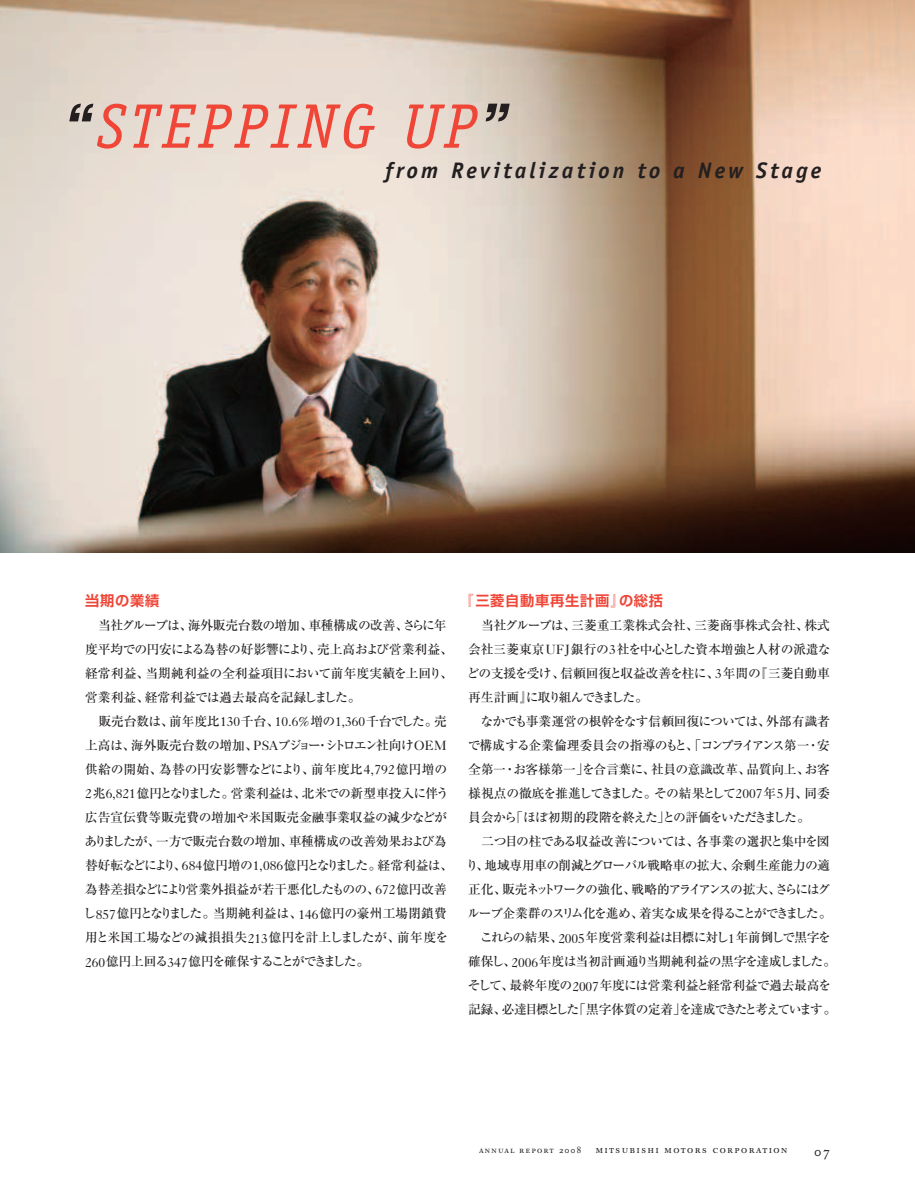
<style>
.page{position:relative;width:915px;height:1191px;background:#fff}
.page>*{position:absolute;margin:0;border:0;box-sizing:border-box;transform-origin:0 0}
.t1{font:italic 63px "Officina Serif";letter-spacing:.075em;color:#ef4637}
.t2{font:italic 700 22.5px "Officina Sans";letter-spacing:.14em;color:#231f20}
.t3{font:14.25px "Shin Go Pr 5 De Bold 90 pv RKSJ H";letter-spacing:.05em;color:#ef4637}
.t4{font:13.5px "Caslon Book BE Regular SC";color:#231f20}
.t5{font:12.75px/24px "Ryumin Pr 5 Medium 90 pv RKSJ H";letter-spacing:-.04em;color:#231f20;text-align:justify}
.t6{font:12.75px/24px "Ryumin Pr 5 Medium 90 pv RKSJ H";letter-spacing:-.02em;color:#231f20}
.t7{font:12.75px "Ryumin Pr 5 Medium 90 pv RKSJ H";letter-spacing:-.125em;color:#231f20}
.t8{font:12.75px "Ryumin Pr 5 Medium 90 pv RKSJ H";letter-spacing:-.115em;color:#231f20}
.t9{font:12.75px "Ryumin Pr 5 Medium 90 pv RKSJ H";letter-spacing:-.095em;color:#231f20}
.t10{font:12.75px "Ryumin Pr 5 Medium 90 pv RKSJ H";letter-spacing:-.065em;color:#231f20}
.t11{font:12.75px "Ryumin Pr 5 Medium 90 pv RKSJ H";letter-spacing:-.01em;color:#231f20}
.t12{font:10.5px "Caslon Book BE Regular SC";letter-spacing:.15em;color:#231f20}
.t13{font:9px "Caslon Book BE Regular SC";letter-spacing:.15em;color:#231f20}
.s1{font-family:"Helvetica Neue";font-weight:500;color:#231f20}
.s2{font-family:"Caslon Five Forty";font-size:13.35px}
</style>
<div class="page">
<img style="left:0;top:0;width:914px;height:553px">
<h1 class="t1" style="left:64px;top:90px;width:445px"><span class="s1">“</span>STEPPING UP<span class="s1">”</span></h1>
<h2 class="t2" style="left:385px;top:157px;width:437px">from Revitalization to a New Stage</h2>
<p class="t3" style="left:85px;top:595px;width:76px">当期の業績</p>
<p class="t6" style="left:85px;top:615px;width:369px;text-indent:13px">当社グループは、海外販売台数の増加、車種構成の改善、さらに年度平均での円安による為替の好影響により、売上高および営業利益、経常利益、当期純利益の全利益項目において前年度実績を上回り、営業利益、経常利益では過去最高を記録しました。</p>
<p class="t5" style="left:83px;top:711px;width:371px;text-align:left;text-indent:15px">販売台数は、前年度比<span class="s2">130</span>千台、<span class="s2">10.6%</span>増の<span class="s2">1,360</span>千台でした。売上高は、海外販売台数の増加、<span class="s2">PSA</span>プジョー・シトロエン社向け<span class="s2">OEM</span>供給の開始、為替の円安影響などにより、前年度比<span class="s2">4,792</span>億円増の<span class="s2">2</span>兆<span class="s2">6,821</span>億円となりました。営業利益は、北米での新型車投入に伴う広告宣伝費等販売費の増加や米国販売金融事業収益の減少などがありましたが、一方で販売台数の増加、車種構成の改善効果および為替好転などにより、<span class="s2">684</span>億円増の<span class="s2">1,086</span>億円となりました。経常利益は、為替差損などにより営業外損益が若干悪化したものの、<span class="s2">672</span>億円改善し<span class="s2">857</span>億円となりました。当期純利益は、<span class="s2">146</span>億円の豪州工場閉鎖費用と米国工場などの減損損失<span class="s2">213</span>億円を計上しましたが、前年度を<span class="s2">260</span>億円上回る<span class="s2">347</span>億円を確保することができました。</p>
<p class="t3" style="left:459px;top:595px;width:205px">『三菱自動車再生計画』の総括</p>
<p class="t5" style="left:466px;top:615px;width:365px;text-indent:15px">当社グループは、三菱重工業株式会社、三菱商事株式会社、株式会社三菱東京<span class="s2">UFJ</span>銀行の<span class="s2">3</span>社を中心とした資本増強と人材の派遣などの支援を受け、信頼回復と収益改善を柱に、<span class="s2">3</span>年間の『三菱自動車再生計画』に取り組んできました。</p>
<p class="t5" style="left:467px;top:711px;width:363px;text-indent:13px">なかでも事業運営の根幹をなす信頼回復については、外部有識者で構成する企業倫理委員会の指導のもと、「コンプライアンス第一・安全第一・お客様第一」を合言葉に、社員の意識改革、品質向上、お客様視点の徹底を推進してきました。その結果として<span class="s2">2007</span>年<span class="s2">5</span>月、同委員会から「ほぼ初期的段階を終えた」との評価をいただきました。</p>
<p class="t5" style="left:481px;top:831px;width:349px">二つ目の柱である収益改善については、各事業の選択と集中を図</p>
<p class="t5" style="left:465px;top:855px;width:365px">り、地域専用車の削減とグローバル戦略車の拡大、余剰生産能力の適</p>
<p class="t7" style="left:468px;top:884px;width:364px">正化、販売ネットワークの強化、戦略的アライアンスの拡大、さらにはグ</p>
<p class="t9" style="left:467px;top:908px;width:366px">ループ企業群のスリム化を進め、着実な成果を得ることができました。</p>
<p class="t10" style="left:480px;top:932px;width:352px">これらの結果、<span class="s2">2005</span>年度営業利益は目標に対し<span class="s2">1</span>年前倒しで黒字を</p>
<p class="t5" style="left:468px;top:951px;width:369px">確保し、<span class="s2">2006</span>年度は当初計画通り当期純利益の黒字を達成しました。</p>
<p class="t11" style="left:467px;top:980px;width:365px">そして、最終年度の<span class="s2">2007</span>年度には営業利益と経常利益で過去最高を</p>
<p class="t8" style="left:468px;top:1004px;width:369px">記録、必達目標とした「黒字体質の定着」を達成できたと考えています。</p>
<p class="t13" style="left:479px;top:1144px;width:104px">annual report 2008</p>
<p class="t12" style="left:595px;top:1143px;width:193px">mitsubishi motors corporation</p>
<p class="t4" style="left:814px;top:1143px;width:17px">07</p>
</div>
